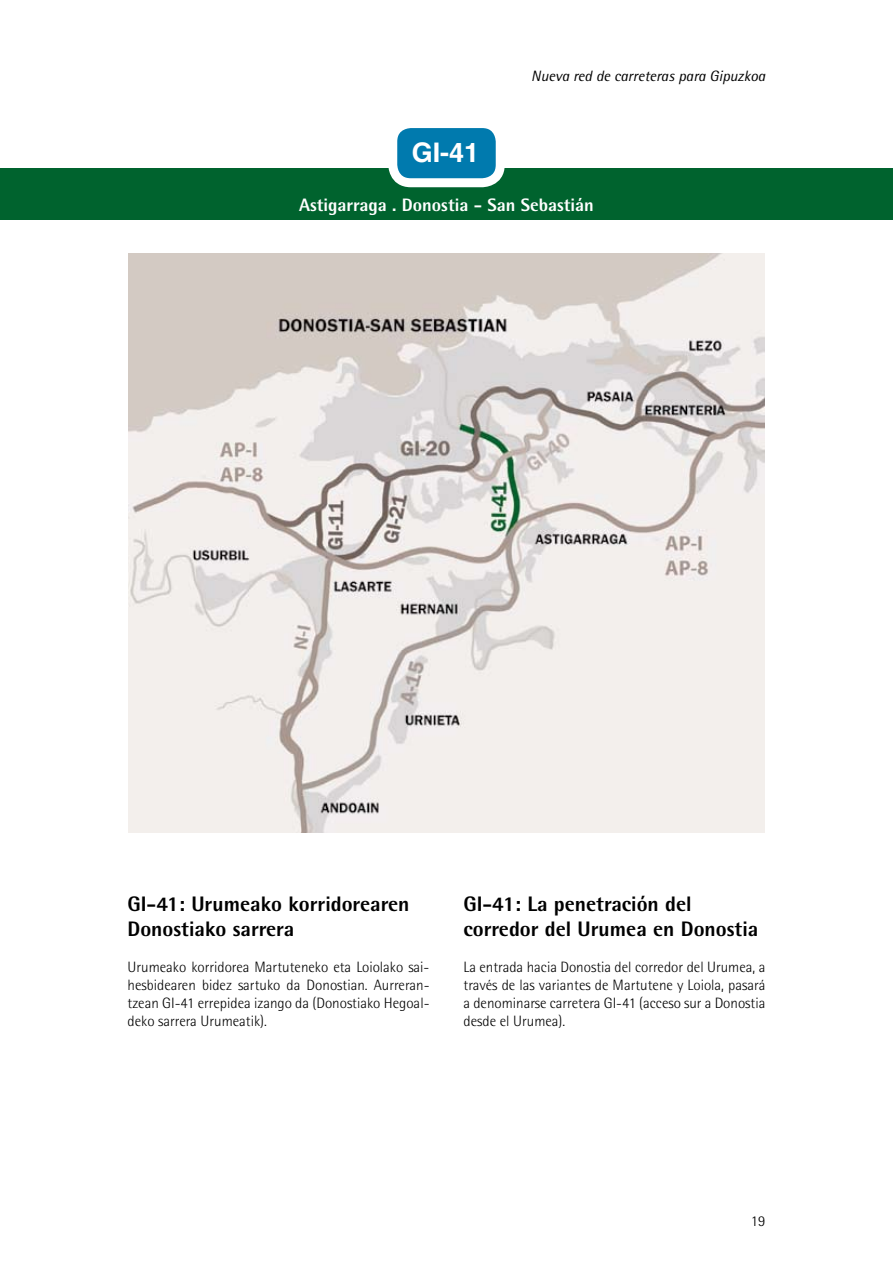
<style>
.page{position:relative;width:893px;height:1263px;background:#fff}
.page>*{position:absolute;margin:0;border:0;box-sizing:border-box;transform-origin:0 0}
.t1{font:700 27px "Helvetica";color:#fff}
.t2{font:800 21px/25.2px "Rotis Semi Sans";color:#000}
.t3{font:800 18px "Rotis Semi Sans";color:#fff}
.t4{font:300 15px/18px "Rotis Semi Sans";color:#000;text-align:justify}
.t5{font:italic 15px "Rotis Semi Sans";color:#000}
</style>
<div class="page">
<div style="left:0;top:169px;width:893px;height:51px;background:#00632e"></div>
<div style="left:393px;top:124px;width:107px;height:59px;background:#007aae;border-radius:18px"></div>
<div style="left:388px;top:119px;width:117px;height:68px;border:9px solid #fff;border-radius:18px"></div>
<img style="left:129px;top:254px;width:635px;height:579px">
<p class="t5" style="left:531px;top:67px;width:236px">Nueva red de carreteras para Gipuzkoa</p>
<h1 class="t1" style="left:412px;top:128px;width:69px">GI-41</h1>
<p class="t3" style="left:299px;top:194px;width:296px">Astigarraga . Donostia - San Sebastián</p>
<h2 class="t2" style="left:128px;top:890px;width:283px">GI-41: Urumeako korridorearen<br>Donostiako sarrera</h2>
<p class="t4" style="left:128px;top:958px;width:303px">Urumeako korridorea Martuteneko eta Loiolako sai&shy;hesbidearen bidez sartuko da Donostian. Aurreran&shy;tzean GI-41 errepidea izango da (Donostiako Hegoal&shy;deko sarrera Urumeatik).</p>
<h2 class="t2" style="left:463px;top:891px;width:296px">GI-41: La penetración del corredor del Urumea en Donostia</h2>
<p class="t4" style="left:463px;top:958px;width:303px">La entrada hacia Donostia del corredor del Urumea, a través de las variantes de Martutene y Loiola, pasará a denominarse carretera GI-41 (acceso sur a Donostia desde el Urumea).</p>
<p class="t4" style="left:751px;top:1211px;width:16px">19</p>
</div>
